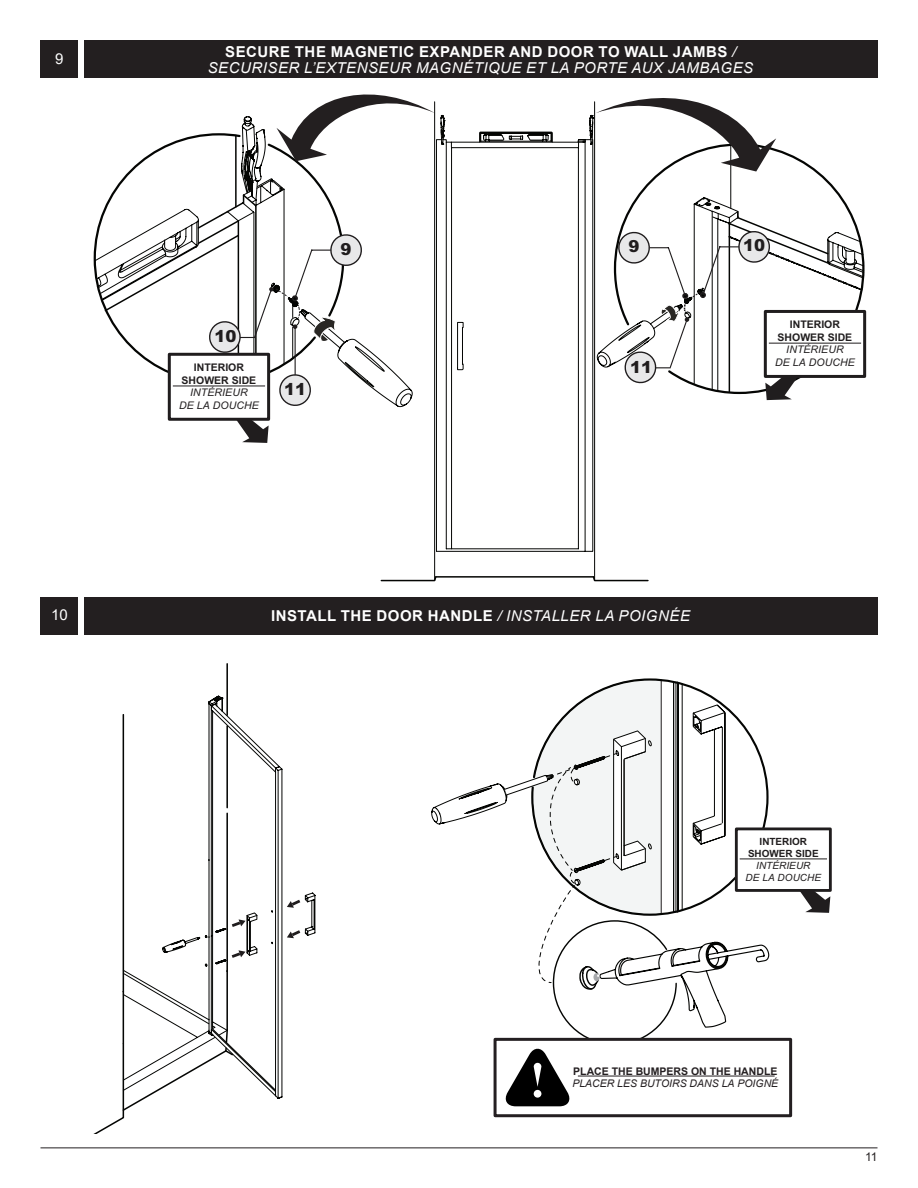
<style>
.page{position:relative;width:918px;height:1188px;background:#fff}
.page>*{position:absolute;margin:0;border:0;box-sizing:border-box;transform-origin:0 0}
.t1{font:900 16.5px "Arial";color:#201d1e}
.ISNTRUCTIONS_TEXT{font:italic 15px/16.5px "Arial";letter-spacing:.035em;color:#fff;text-align:center}
.ISNTRUCTIONS_TEXT-2{font:700 15px "Arial";letter-spacing:.035em;color:#fff}
.INSTRUCTIONS_NUMBERI{font:15px "Arial";color:#fff}
.t2{font:12px "Arial";color:#231f20}
.t3{font:italic 10.5px/12.6px "Arial";letter-spacing:.01em;color:#201d1e;text-align:center}
.t4{font:italic 10.5px "Arial";color:#241f21}
.t5{font:700 10.5px "Arial";color:#241f21}
.t6{font:italic 9.9px/12px "Arial";letter-spacing:.01em;color:#201d1e;text-align:center}
.s1{font-weight:700;font-style:normal}
.s2{font-weight:400;font-style:italic}
</style>
<div class="page">
<hr style="left:40px;top:1148px;width:838px;height:1px;background:#231f20">
<div style="left:84px;top:40px;width:794px;height:38px;background:#231f20"></div>
<div style="left:84px;top:597px;width:794px;height:38px;background:#231f20"></div>
<div style="left:40px;top:40px;width:38px;height:38px;background:#231f20"></div>
<div style="left:40px;top:597px;width:38px;height:38px;background:#231f20"></div>
<svg style="left:94px;top:211px;width:9px;height:95px"></svg>
<hr style="left:594px;top:102px;width:1px;height:479px;background:#040503">
<hr style="left:434px;top:102px;width:1px;height:479px;background:#040503">
<svg style="left:381px;top:575px;width:268px;height:6px"></svg>
<hr style="left:436px;top:576px;width:157px;height:2px;background:#040503">
<svg style="left:436px;top:131px;width:158px;height:421px"></svg>
<svg style="left:103px;top:94px;width:342px;height:349px"></svg>
<svg style="left:589px;top:98px;width:276px;height:302px"></svg>
<svg style="left:122px;top:695px;width:161px;height:190px"></svg>
<svg style="left:122px;top:885px;width:193px;height:227px"></svg>
<div style="left:735px;top:827px;width:97px;height:65px;border:3px solid #201d1e"></div>
<hr style="left:740px;top:859px;width:87px;height:1px;background:#201d1e">
<svg style="left:799px;top:890px;width:31px;height:23px"></svg>
<div style="left:494px;top:1038px;width:298px;height:79px;border:3px solid #241f21"></div>
<svg style="left:431px;top:679px;width:339px;height:427px"></svg>
<div style="left:534px;top:1090px;width:7px;height:8px;background:#fff;border-radius:50%"></div>
<hr style="left:578px;top:1076px;width:197px;height:1px;background:#241f21">
<p class="INSTRUCTIONS_NUMBERI" style="left:55px;top:48px;width:10px">9</p>
<p class="INSTRUCTIONS_NUMBERI" style="left:51px;top:605px;width:18px">10</p>
<p class="ISNTRUCTIONS_TEXT" style="left:208px;top:43px;width:547px"><span class="s1">SECURE THE MAGNETIC EXPANDER AND DOOR TO WALL JAMBS</span> /<br>SECURISER L’EXTENSEUR MAGNÉTIQUE ET LA PORTE AUX JAMBAGES</p>
<p class="t1" style="left:214px;top:324px;width:24px">10</p>
<p class="t3" style="left:179px;top:361px;width:81px"><span class="s1">INTERIOR<br>SHOWER SIDE<br></span>INTÉRIEUR<br>DE LA DOUCHE</p>
<p class="t1" style="left:284px;top:377px;width:24px">11</p>
<p class="t1" style="left:341px;top:237px;width:13px">9</p>
<p class="t1" style="left:629px;top:234px;width:13px">9</p>
<p class="t1" style="left:630px;top:355px;width:24px">11</p>
<p class="t1" style="left:743px;top:234px;width:24px">10</p>
<p class="t3" style="left:775px;top:318px;width:81px"><span class="s1">INTERIOR<br>SHOWER SIDE<br></span>INTÉRIEUR<br>DE LA DOUCHE</p>
<p class="ISNTRUCTIONS_TEXT-2" style="left:271px;top:606px;width:420px">INSTALL THE DOOR HANDLE <span class="s2">/ INSTALLER LA POIGNÉE</span></p>
<p class="t6" style="left:746px;top:835px;width:77px"><span class="s1">INTERIOR<br>SHOWER SIDE<br></span>INTÉRIEUR<br>DE LA DOUCHE</p>
<p class="t5" style="left:573px;top:1064px;width:206px">PLACE THE BUMPERS ON THE HANDLE</p>
<p class="t4" style="left:572px;top:1077px;width:207px">PLACER LES BUTOIRS DANS LA POIGNÉ</p>
<p class="t2" style="left:865px;top:1149px;width:14px">11</p>
</div>
